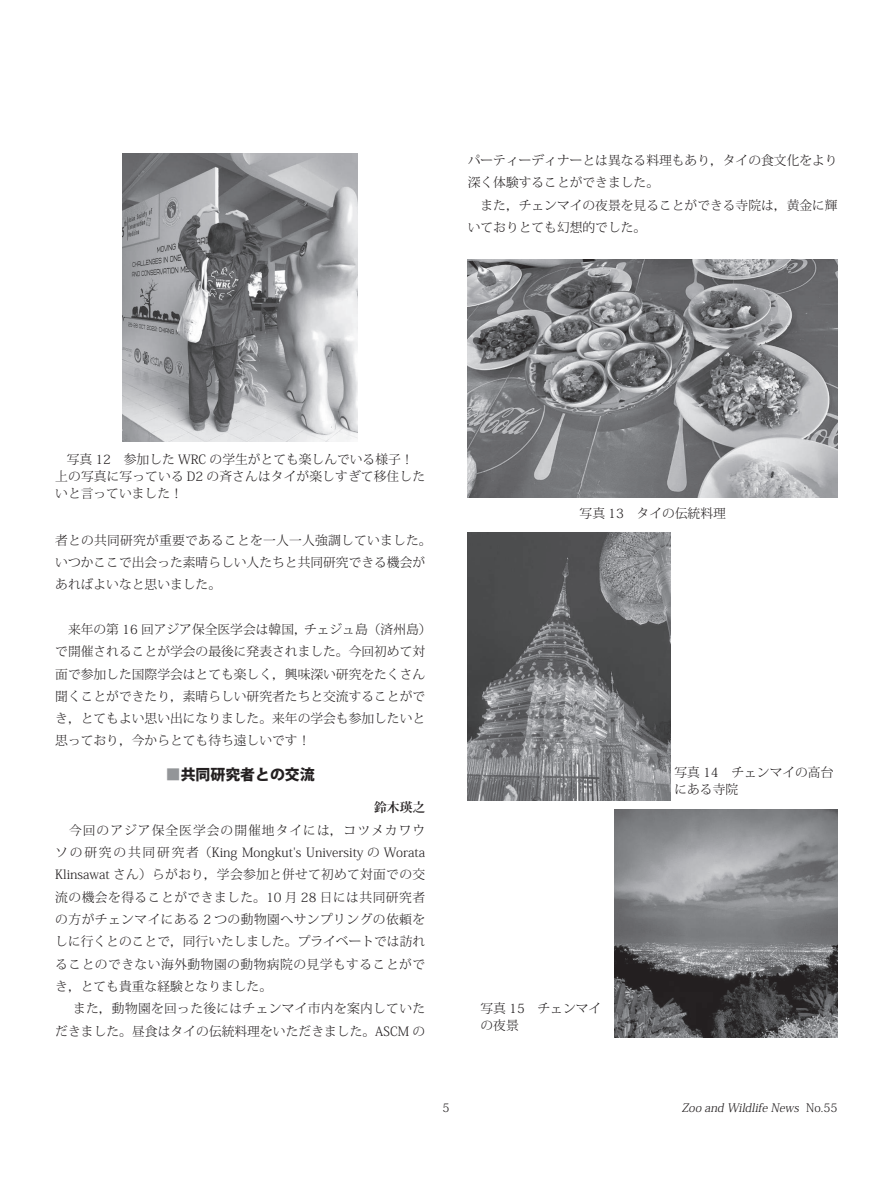
<style>
.page{position:relative;width:893px;height:1191px;background:#fff}
.page>*{position:absolute;margin:0;border:0;box-sizing:border-box;transform-origin:0 0}
.t1{font:800 14.85px "Koz Go Pro";color:#231f20}
.t2{font:300 12.75px/22.4px "Koz Min Pro";color:#231f20}
.t3{font:300 12.75px "Koz Min Pro";letter-spacing:.035em;color:#231f20}
.t4{font:300 12.75px "Koz Min Pro";letter-spacing:.02em;color:#231f20}
.t5{font:300 12.75px "Koz Min Pro";letter-spacing:.025em;color:#231f20}
.t6{font:300 12.75px "Koz Min Pro";letter-spacing:.08em;color:#231f20}
.t7{font:700 12.75px "Koz Min Pro";color:#231f20}
.t8{font:italic 300 11.7px "Koz Min Pro";color:#231f20}
.t9{font:300 11.7px "Koz Min Pro";color:#231f20}
.s1{color:#939598}
.s2{font-style:normal}
</style>
<div class="page">
<img style="left:122px;top:154px;width:235px;height:287px">
<img style="left:468px;top:259px;width:370px;height:238px">
<img style="left:468px;top:532px;width:203px;height:268px">
<img style="left:614px;top:809px;width:224px;height:228px">
<p class="t2" style="left:468px;top:149px;width:371px">パーティーディナーとは異なる料理もあり，タイの食文化をより深く体験することができました。<br>　また，チェンマイの夜景を見ることができる寺院は，黄金に輝いておりとても幻想的でした。</p>
<p class="t2" style="left:55px;top:450px;width:371px;line-height:17px;text-indent:12px">写真 12　参加した WRC の学生がとても楽しんでいる様子！上の写真に写っている D2 の斉さんはタイが楽しすぎて移住したいと言っていました！</p>
<p class="t2" style="left:55px;top:528px;width:378px">者との共同研究が重要であることを一人一人強調していました。いつかここで出会った素晴らしい人たちと共同研究できる機会があればよいなと思いました。</p>
<p class="t2" style="left:55px;top:617px;width:378px">　来年の第 16 回アジア保全医学会は韓国，チェジュ島（済州島）で開催されることが学会の最後に発表されました。今回初めて対面で参加した国際学会はとても楽しく，興味深い研究をたくさん聞くことができたり，素晴らしい研究者たちと交流することができ，とてもよい思い出になりました。来年の学会も参加したいと思っており，今からとても待ち遠しいです！</p>
<p class="t1" style="left:166px;top:764px;width:150px"><span class="s1">■</span>共同研究者との交流</p>
<p class="t7" style="left:374px;top:798px;width:53px">鈴木瑛之</p>
<p class="t6" style="left:55px;top:821px;width:371px">　今回のアジア保全医学会の開催地タイには，コツメカワウ</p>
<p class="t2" style="left:55px;top:841px;width:371px">ソの研究の共同研究者（King Mongkut's University の Worata</p>
<p class="t4" style="left:55px;top:866px;width:371px">Klinsawat さん）らがおり，学会参加と併せて初めて対面での交</p>
<p class="t3" style="left:55px;top:888px;width:371px">流の機会を得ることができました。10 月 28 日には共同研究者</p>
<p class="t3" style="left:55px;top:910px;width:371px">の方がチェンマイにある 2 つの動物園へサンプリングの依頼を</p>
<p class="t2" style="left:55px;top:930px;width:371px">しに行くとのことで，同行いたしました。プライベートでは訪れ</p>
<p class="t3" style="left:55px;top:955px;width:371px">ることのできない海外動物園の動物病院の見学もすることがで</p>
<p class="t2" style="left:55px;top:975px;width:218px">き，とても貴重な経験となりました。</p>
<p class="t5" style="left:60px;top:999px;width:367px">　また，動物園を回った後にはチェンマイ市内を案内していた</p>
<p class="t2" style="left:55px;top:1019px;width:371px">だきました。昼食はタイの伝統料理をいただきました。ASCM の</p>
<p class="t2" style="left:580px;top:502px;width:148px">写真 13　タイの伝統料理</p>
<p class="t2" style="left:674px;top:763px;width:161px;line-height:17px">写真 14　チェンマイの高台にある寺院</p>
<p class="t2" style="left:480px;top:1000px;width:122px;line-height:17px">写真 15　チェンマイの夜景</p>
<p class="t9" style="left:443px;top:1099px;width:9px">5</p>
<p class="t8" style="left:682px;top:1099px;width:157px">Zoo and Wildlife News <span class="s2">N o . 5 5</span></p>
</div>
